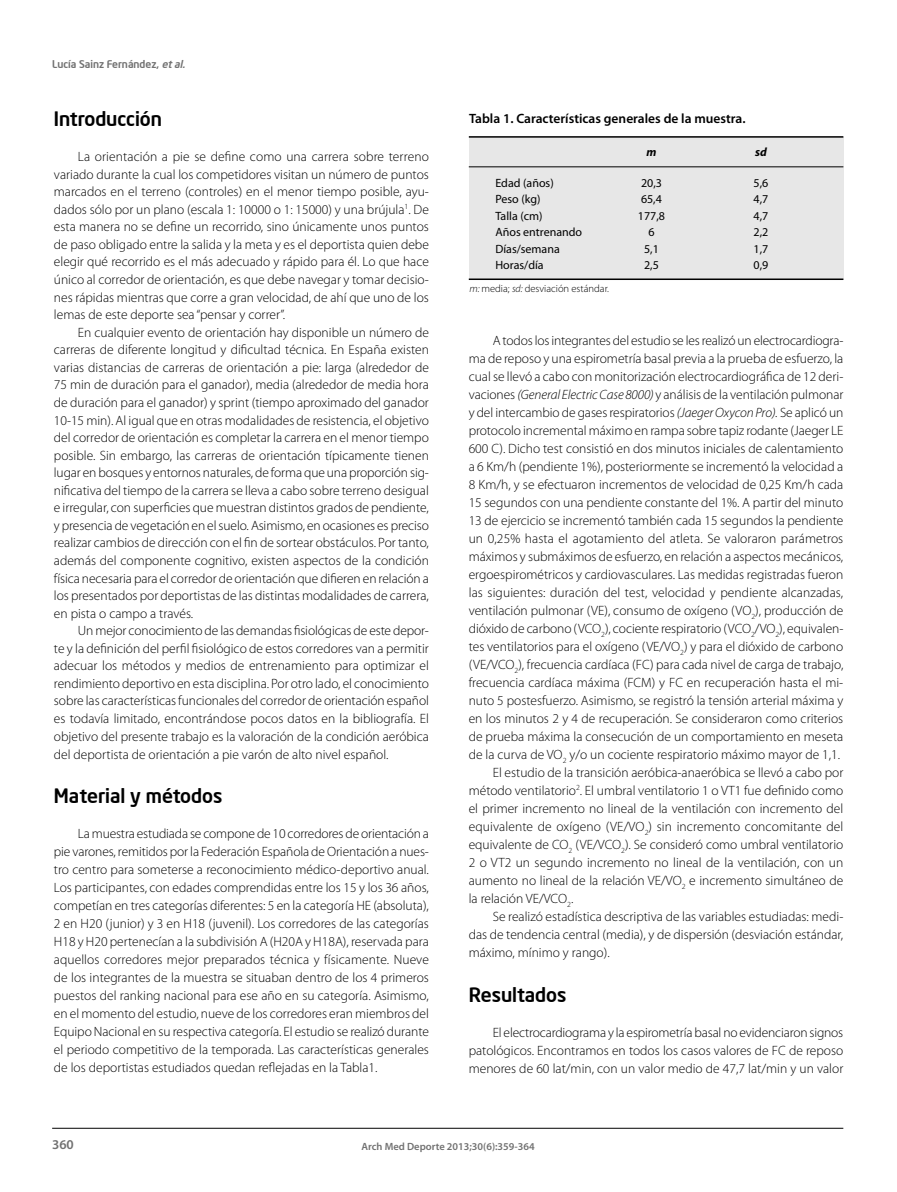
<style>
.page{position:relative;width:897px;height:1192px;background:#fff}
.page>*{position:absolute;margin:0;border:0;box-sizing:border-box;transform-origin:0 0}
.t1{font:500 19.5px "Neo Sans Intel";color:#000}
.t2{font:300 13.5px/17.5px "Myriad Pro";color:#000;text-align:justify}
.t3{font:600 13.5px "Myriad Pro";color:#000}
.t4{font:600 13.5px "Myriad Pro";color:#717171}
.t5{font:12px "Myriad Pro";color:#000}
.t6{font:italic 700 12px "Myriad Pro";color:#000}
.t7{font:600 10.5px "Myriad Pro";color:#717171}
.t8{font:300 10.5px "Myriad Pro";color:#000}
.t9{font:500 10.5px "Neo Sans Intel";color:#717171}
.s1{font-style:italic}
</style>
<div class="page">
<hr style="left:52px;top:1127px;width:791px;height:1px;background:#000">
<div style="left:469px;top:137px;width:374px;height:142px;background:#e7e7e7"></div>
<hr style="left:469px;top:166px;width:374px;height:1px;background:#000">
<hr style="left:469px;top:136px;width:374px;height:2px;background:#000">
<hr style="left:469px;top:278px;width:374px;height:2px;background:#000">
<p class="t9" style="left:52px;top:57px;width:137px">Lucía Sainz Fernández, <span class="s1">etal.</span></p>
<h1 class="t1" style="left:54px;top:106px;width:110px">Introducción</h1>
<p class="t2" style="left:54px;top:149px;width:376px;text-indent:24px">La orientación a pie se define como una carrera sobre terreno variado durante la cual los competidores visitan un número de puntos marcados en el terreno (controles) en el menor tiempo posible, ayu&shy;dados sólo por un plano (escala 1: 10000 o 1: 15000) y una brújula<sup>1</sup>. De esta manera no se define un recorrido, sino únicamente unos puntos de paso obligado entre la salida y la meta y es el deportista quien debe elegir qué recorrido es el más adecuado y rápido para él. Lo que hace único al corredor de orientación, es que debe navegar y tomar decisio&shy;nes rápidas mientras que corre a gran velocidad, de ahí que uno de los lemas de este deporte sea “pensar y correr”.</p>
<p class="t2" style="left:54px;top:324px;width:376px;text-indent:24px">En cualquier evento de orientación hay disponible un número de carreras de diferente longitud y dificultad técnica. En España existen varias distancias de carreras de orientación a pie: larga (alrededor de 75 min de duración para el ganador), media (alrededor de media hora de duración para el ganador) y sprint (tiempo aproximado del ganador 10-15 min). Al igual que en otras modalidades de resistencia, el objetivo del corredor de orientación es completar la carrera en el menor tiempo posible. Sin embargo, las carreras de orientación típicamente tienen lugar en bosques y entornos naturales, de forma que una proporción sig&shy;nificativa del tiempo de la carrera se lleva a cabo sobre terreno desigual e irregular, con superficies que muestran distintos grados de pendiente, y presencia de vegetación en el suelo. Asimismo, en ocasiones es preciso realizar cambios de dirección con el fin de sortear obstáculos. Por tanto, además del componente cognitivo, existen aspectos de la condición física necesaria para el corredor de orientación que difieren en relación a los presentados por deportistas de las distintas modalidades de carrera, en pista o campo a través.</p>
<p class="t2" style="left:54px;top:623px;width:376px;text-indent:24px">Un mejor conocimiento de las demandas fisiológicas de este depor&shy;te y la definición del perfil fisiológico de estos corredores van a permitir adecuar los métodos y medios de entrenamiento para optimizar el rendimiento deportivo en esta disciplina. Por otro lado, el conocimiento sobre las características funcionales del corredor de orientación español es todavía limitado, encontrándose pocos datos en la bibliografía. El objetivo del presente trabajo es la valoración de la condición aeróbica del deportista de orientación a pie varón de alto nivel español.</p>
<h1 class="t1" style="left:54px;top:783px;width:170px">Material y métodos</h1>
<p class="t2" style="left:54px;top:825px;width:377px;line-height:18px;text-indent:24px">La muestra estudiada se compone de 10 corredores de orientación a pie varones, remitidos por la Federación Española de Orientación a nues&shy;tro centro para someterse a reconocimiento médico-deportivo anual.<br>Los participantes, con edades comprendidas entre los 15 y los 36 años, competían en tres categorías diferentes: 5 en la categoría HE (absoluta), 2 en H20 (junior) y 3 en H18 (juvenil). Los corredores de las categorías H18 y H20 pertenecían a la subdivisión A (H20A y H18A), reservada para aquellos corredores mejor preparados técnica y físicamente. Nueve de los integrantes de la muestra se situaban dentro de los 4 primeros puestos del ranking nacional para ese año en su categoría. Asimismo, en el momento del estudio, nueve de los corredores eran miembros del Equipo Nacional en su respectiva categoría. El estudio se realizó durante el periodo competitivo de la temporada. Las características generales de los deportistas estudiados quedan reflejadas en la Tabla1.</p>
<p class="t3" style="left:469px;top:113px;width:278px">Tabla 1. Características generales de la muestra.</p>
<p class="t6" style="left:646px;top:147px;width:11px">m</p>
<p class="t6" style="left:755px;top:147px;width:13px">sd</p>
<p class="t5" style="left:495px;top:178px;width:60px">Edad (años)</p>
<p class="t5" style="left:641px;top:178px;width:22px">20,3</p>
<p class="t5" style="left:753px;top:178px;width:16px">5,6</p>
<p class="t5" style="left:495px;top:195px;width:47px">Peso (kg)</p>
<p class="t5" style="left:641px;top:195px;width:22px">65,4</p>
<p class="t5" style="left:753px;top:195px;width:16px">4,7</p>
<p class="t5" style="left:495px;top:211px;width:49px">Talla (cm)</p>
<p class="t5" style="left:638px;top:211px;width:29px">177,8</p>
<p class="t5" style="left:753px;top:211px;width:16px">4,7</p>
<p class="t5" style="left:495px;top:228px;width:88px">Años entrenando</p>
<p class="t5" style="left:648px;top:228px;width:8px">6</p>
<p class="t5" style="left:753px;top:228px;width:16px">2,2</p>
<p class="t5" style="left:495px;top:244px;width:66px">Días/semana</p>
<p class="t5" style="left:644px;top:244px;width:16px">5,1</p>
<p class="t5" style="left:753px;top:244px;width:16px">1,7</p>
<p class="t5" style="left:495px;top:261px;width:50px">Horas/día</p>
<p class="t5" style="left:644px;top:261px;width:16px">2,5</p>
<p class="t5" style="left:753px;top:261px;width:16px">0,9</p>
<p class="t8" style="left:469px;top:285px;width:141px"><span class="s1">m:</span> media; <span class="s1">sd:</span> desviación estándar.</p>
<p class="t2" style="left:493px;top:332px;width:352px">A todos los integrantes del estudio se les realizó un electrocardiogra-</p>
<p class="t2" style="left:469px;top:350px;width:376px">ma de reposo y una espirometría basal previa a la prueba de esfuerzo, la</p>
<p class="t2" style="left:469px;top:368px;width:376px">cual se llevó a cabo con monitorización electrocardiográfica de 12 deri-</p>
<p class="t2" style="left:469px;top:386px;width:376px">vaciones <span class="s1">(General Electric Case 8000)</span> y análisis de la ventilación pulmonar</p>
<p class="t2" style="left:469px;top:404px;width:376px">y del intercambio de gases respiratorios <span class="s1">(Jaeger Oxycon Pro).</span> Se aplicó un</p>
<p class="t2" style="left:469px;top:422px;width:376px">protocolo incremental máximo en rampa sobre tapiz rodante (Jaeger LE</p>
<p class="t2" style="left:469px;top:440px;width:376px">600 C). Dicho test consistió en dos minutos iniciales de calentamiento</p>
<p class="t2" style="left:469px;top:458px;width:376px">a 6 Km/h (pendiente 1%), posteriormente se incrementó la velocidad a</p>
<p class="t2" style="left:469px;top:476px;width:376px">8 Km/h, y se efectuaron incrementos de velocidad de 0,25 Km/h cada</p>
<p class="t2" style="left:469px;top:494px;width:376px">15 segundos con una pendiente constante del 1%. A partir del minuto</p>
<p class="t2" style="left:469px;top:512px;width:376px">13 de ejercicio se incrementó también cada 15 segundos la pendiente</p>
<p class="t2" style="left:469px;top:530px;width:376px">un 0,25% hasta el agotamiento del atleta. Se valoraron parámetros</p>
<p class="t2" style="left:469px;top:548px;width:376px">máximos y submáximos de esfuerzo, en relación a aspectos mecánicos,</p>
<p class="t2" style="left:469px;top:566px;width:376px">ergoespirométricos y cardiovasculares. Las medidas registradas fueron</p>
<p class="t2" style="left:469px;top:584px;width:376px">las siguientes: duración del test, velocidad y pendiente alcanzadas,</p>
<p class="t2" style="left:469px;top:602px;width:376px">ventilación pulmonar (VE), consumo de oxígeno (VO<sub>2</sub>), producción de</p>
<p class="t2" style="left:469px;top:620px;width:376px">dióxido de carbono (VCO<sub>2</sub>), cociente respiratorio (VCO<sub>2</sub>/VO<sub>2</sub>), equivalen-</p>
<p class="t2" style="left:469px;top:638px;width:376px">tes ventilatorios para el oxígeno (VE/VO<sub>2</sub>) y para el dióxido de carbono</p>
<p class="t2" style="left:469px;top:656px;width:376px">(VE/VCO<sub>2</sub>), frecuencia cardíaca (FC) para cada nivel de carga de trabajo,</p>
<p class="t2" style="left:469px;top:674px;width:376px">frecuencia cardíaca máxima (FCM) y FC en recuperación hasta el mi-</p>
<p class="t2" style="left:469px;top:692px;width:376px">nuto 5 postesfuerzo. Asimismo, se registró la tensión arterial máxima y</p>
<p class="t2" style="left:469px;top:710px;width:376px">en los minutos 2 y 4 de recuperación. Se consideraron como criterios</p>
<p class="t2" style="left:469px;top:728px;width:376px">de prueba máxima la consecución de un comportamiento en meseta</p>
<p class="t2" style="left:469px;top:746px;width:373px">de la curva de VO<sub>2</sub> y/o un cociente respiratorio máximo mayor de 1,1.</p>
<p class="t2" style="left:493px;top:764px;width:352px">El estudio de la transición aeróbica-anaeróbica se llevó a cabo por</p>
<p class="t2" style="left:469px;top:782px;width:376px">método ventilatorio<sup>2</sup>. El umbral ventilatorio 1 o VT1 fue definido como</p>
<p class="t2" style="left:469px;top:800px;width:376px">el primer incremento no lineal de la ventilación con incremento del</p>
<p class="t2" style="left:469px;top:818px;width:376px">equivalente de oxígeno (VE/VO<sub>2</sub>) sin incremento concomitante del</p>
<p class="t2" style="left:469px;top:836px;width:376px">equivalente de CO<sub>2</sub> (VE/VCO<sub>2</sub>). Se consideró como umbral ventilatorio</p>
<p class="t2" style="left:469px;top:854px;width:376px">2 o VT2 un segundo incremento no lineal de la ventilación, con un</p>
<p class="t2" style="left:469px;top:872px;width:376px">aumento no lineal de la relación VE/VO<sub>2</sub> e incremento simultáneo de</p>
<p class="t2" style="left:469px;top:890px;width:106px">la relación VE/VCO<sub>2</sub>.</p>
<p class="t2" style="left:493px;top:908px;width:352px">Se realizó estadística descriptiva de las variables estudiadas: medi-</p>
<p class="t2" style="left:469px;top:926px;width:376px">das de tendencia central (media), y de dispersión (desviación estándar,</p>
<p class="t2" style="left:469px;top:944px;width:142px">máximo, mínimo y rango).</p>
<h1 class="t1" style="left:469px;top:981px;width:99px">Resultados</h1>
<p class="t2" style="left:469px;top:1024px;width:376px;line-height:18px;text-indent:24px">El electrocardiograma y la espirometría basal no evidenciaron signos patológicos. Encontramos en todos los casos valores de FC de reposo menores de 60 lat/min, con un valor medio de 47,7 lat/min y un valor</p>
<p class="t4" style="left:52px;top:1139px;width:23px">360</p>
<p class="t7" style="left:361px;top:1141px;width:175px">Arch Med Deporte 2013;30(6):359-364</p>
</div>
